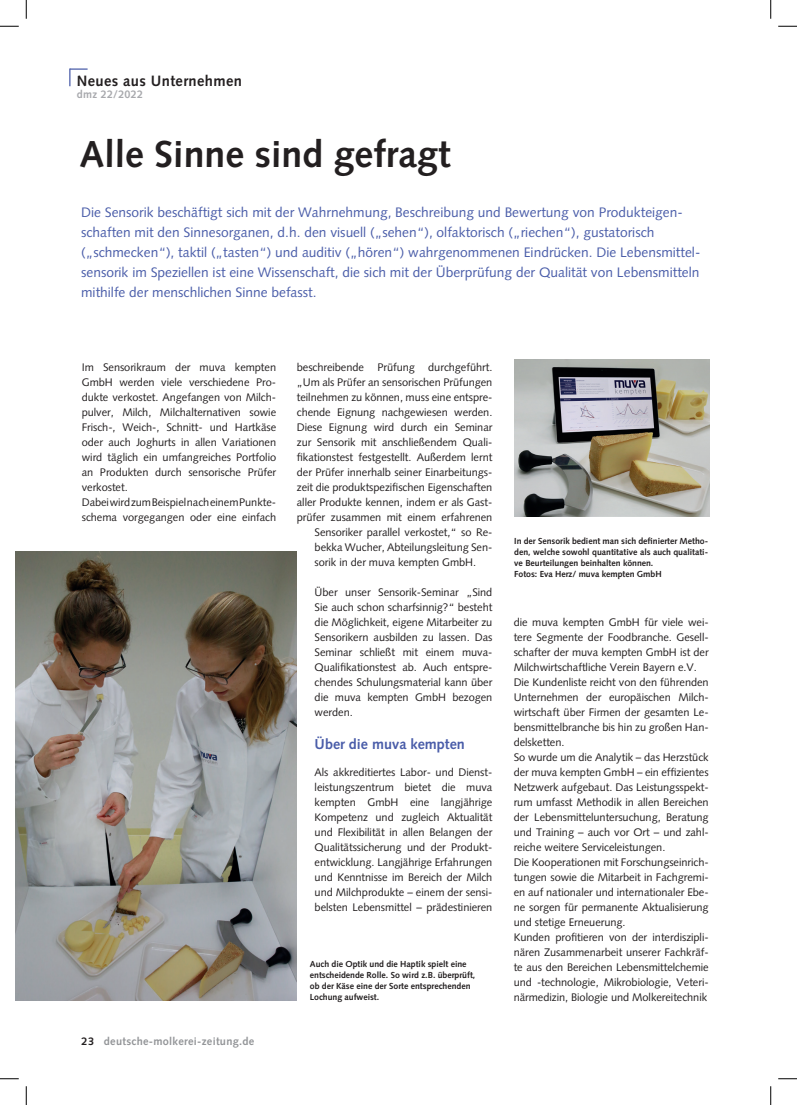
<style>
.page{position:relative;width:797px;height:1105px;background:#fff}
.page>*{position:absolute;margin:0;border:0;box-sizing:border-box;transform-origin:0 0}
.t1{font:700 37.5px "Syntax";color:#231f20}
.t2{font:700 15px "Syntax";letter-spacing:.025em;color:#231f20}
.t3{font:700 14.38px "Syntax";color:#4a5da9}
.t4{font:13.75px/20px "Syntax";color:#4a5da9}
.t5{font:11px/15px "Syntax";letter-spacing:-.005em;color:#231f20}
.t6{font:700 11px "Syntax";letter-spacing:.025em;color:#939598}
.t7{font:700 11px "Syntax";letter-spacing:.025em;color:#a8a9ad}
.t8{font:700 8.75px/11.2px "Syntax";letter-spacing:-.005em;color:#231f20}
.s1{color:#231f20}
</style>
<div class="page">
<svg style="left:69px;top:68px;width:19px;height:18px"></svg>
<img style="left:16px;top:552px;width:281px;height:449px">
<img style="left:514px;top:360px;width:195px;height:157px">
<svg style="left:0;top:25px;width:19px;height:2px"></svg>
<svg style="left:778px;top:25px;width:19px;height:2px"></svg>
<svg style="left:0;top:1078px;width:19px;height:1px"></svg>
<svg style="left:778px;top:1078px;width:19px;height:1px"></svg>
<svg style="left:25px;top:0;width:2px;height:19px"></svg>
<svg style="left:25px;top:1086px;width:2px;height:19px"></svg>
<svg style="left:770px;top:0;width:1px;height:19px"></svg>
<svg style="left:770px;top:1086px;width:1px;height:19px"></svg>
<h2 class="t2" style="left:77px;top:72px;width:166px">Neues aus Unternehmen</h2>
<p class="t7" style="left:77px;top:87px;width:68px">dmz 22/2022</p>
<h1 class="t1" style="left:79px;top:132px;width:372px">Alle Sinne sind gefragt</h1>
<p class="t4" style="left:81px;top:202px;width:620px">Die Sensorik beschäftigt sich mit der Wahrnehmung, Beschreibung und Bewertung von Produkteigen&shy;schaften mit den Sinnesorganen, d.h. den visuell („sehen“), olfaktorisch („riechen“), gustatorisch („schmecken“), taktil („tasten“) und auditiv („hören“) wahrgenommenen Eindrücken. Die Lebensmittel&shy;sensorik im Speziellen ist eine Wissenschaft, die sich mit der Überprüfung der Qualität von Lebensmitteln mithilfe der menschlichen Sinne befasst.</p>
<p class="t5" style="left:82px;top:360px;width:196px">Im Sensorikraum der muva kempten GmbH werden viele verschiedene Pro&shy;dukte verkostet. Angefangen von Milch&shy;pulver, Milch, Milchalternativen sowie Frisch-, Weich-, Schnitt- und Hartkäse oder auch Joghurts in allen Variationen wird täglich ein umfangreiches Portfolio an Produkten durch sensorische Prüfer verkostet.<br>Dabei wird zum Beispiel nach einem Punkte&shy;schema vorgegangen oder eine einfach</p>
<p class="t5" style="left:297px;top:360px;width:197px">beschreibende Prüfung durchgeführt.</p>
<p class="t5" style="left:297px;top:375px;width:197px">„Um als Prüfer an sensorischen Prüfungen</p>
<p class="t5" style="left:297px;top:390px;width:197px">teilnehmen zu können, muss eine entspre-</p>
<p class="t5" style="left:297px;top:405px;width:197px">chende Eignung nachgewiesen werden.</p>
<p class="t5" style="left:297px;top:420px;width:197px">Diese Eignung wird durch ein Seminar</p>
<p class="t5" style="left:297px;top:435px;width:197px">zur Sensorik mit anschließendem Quali-</p>
<p class="t5" style="left:297px;top:450px;width:197px">fikationstest festgestellt. Außerdem lernt</p>
<p class="t5" style="left:297px;top:465px;width:197px">der Prüfer innerhalb seiner Einarbeitungs-</p>
<p class="t5" style="left:297px;top:480px;width:197px">zeit die produktspezifischen Eigenschaften</p>
<p class="t5" style="left:297px;top:495px;width:197px">aller Produkte kennen, indem er als Gast-</p>
<p class="t5" style="left:297px;top:510px;width:197px">prüfer zusammen mit einem erfahrenen</p>
<p class="t5" style="left:314px;top:525px;width:179px">Sensoriker parallel verkostet,“ so Re-</p>
<p class="t5" style="left:314px;top:540px;width:179px">bekka Wucher, Abteilungsleitung Sen-</p>
<p class="t5" style="left:314px;top:555px;width:163px">sorik in der muva kempten GmbH.</p>
<p class="t5" style="left:314px;top:585px;width:179px;text-align:justify">Über unser Sensorik-Seminar „Sind Sie auch schon scharfsinnig?“ besteht die Möglichkeit, eigene Mitarbeiter zu Sensorikern ausbilden zu lassen. Das Seminar schließt mit einem muva-Qualifikationstest ab. Auch entspre&shy;chendes Schulungsmaterial kann über die muva kempten GmbH bezogen werden.</p>
<h3 class="t3" style="left:314px;top:735px;width:152px">Über die muva kempten</h3>
<p class="t5" style="left:314px;top:765px;width:179px;text-align:justify">Als akkreditiertes Labor- und Dienst&shy;leistungszentrum bietet die muva kempten GmbH eine langjährige Kompetenz und zugleich Aktualität und Flexibilität in allen Belangen der Qualitätssicherung und der Produkt&shy;entwicklung. Langjährige Erfahrungen und Kenntnisse im Bereich der Milch und Milchprodukte – einem der sensi&shy;belsten Lebensmittel – prädestinieren</p>
<p class="t6" style="left:81px;top:1034px;width:174px"><span class="s1">23</span> deutsche-molkerei-zeitung.de</p>
<p class="t8" style="left:310px;top:958px;width:167px">Auch die Optik und die Haptik spielt eine entscheidende Rolle. So wird z.B. überprüft, ob der Käse eine der Sorte entsprechenden Lochung aufweist.</p>
<p class="t8" style="left:514px;top:535px;width:195px">In der Sensorik bedient man sich definierter Metho&shy;den, welche sowohl quantitative als auch qualitati&shy;ve Beurteilungen beinhalten können.<br>Fotos: Eva Herz/ muva kempten GmbH</p>
<p class="t5" style="left:513px;top:615px;width:196px">die muva kempten GmbH für viele wei&shy;tere Segmente der Foodbranche. Gesell&shy;schafter der muva kempten GmbH ist der Milchwirtschaftliche Verein Bayern e.V.<br>Die Kundenliste reicht von den führenden Unternehmen der europäischen Milch&shy;wirtschaft über Firmen der gesamten Le&shy;bensmittelbranche bis hin zu großen Han&shy;delsketten.<br>So wurde um die Analytik – das Herzstück der muva kempten GmbH – ein effizientes Netzwerk aufgebaut. Das Leistungsspekt&shy;rum umfasst Methodik in allen Bereichen der Lebensmitteluntersuchung, Beratung und Training – auch vor Ort – und zahl&shy;reiche weitere Serviceleistungen.<br>Die Kooperationen mit Forschungseinrich&shy;tungen sowie die Mitarbeit in Fachgremi&shy;en auf nationaler und internationaler Ebe&shy;ne sorgen für permanente Aktualisierung und stetige Erneuerung.<br>Kunden profitieren von der interdiszipli&shy;nären Zusammenarbeit unserer Fachkräf&shy;te aus den Bereichen Lebensmittelchemie und -technologie, Mikrobiologie, Veteri&shy;närmedizin, Biologie und Molkereitechnik</p>
</div>
